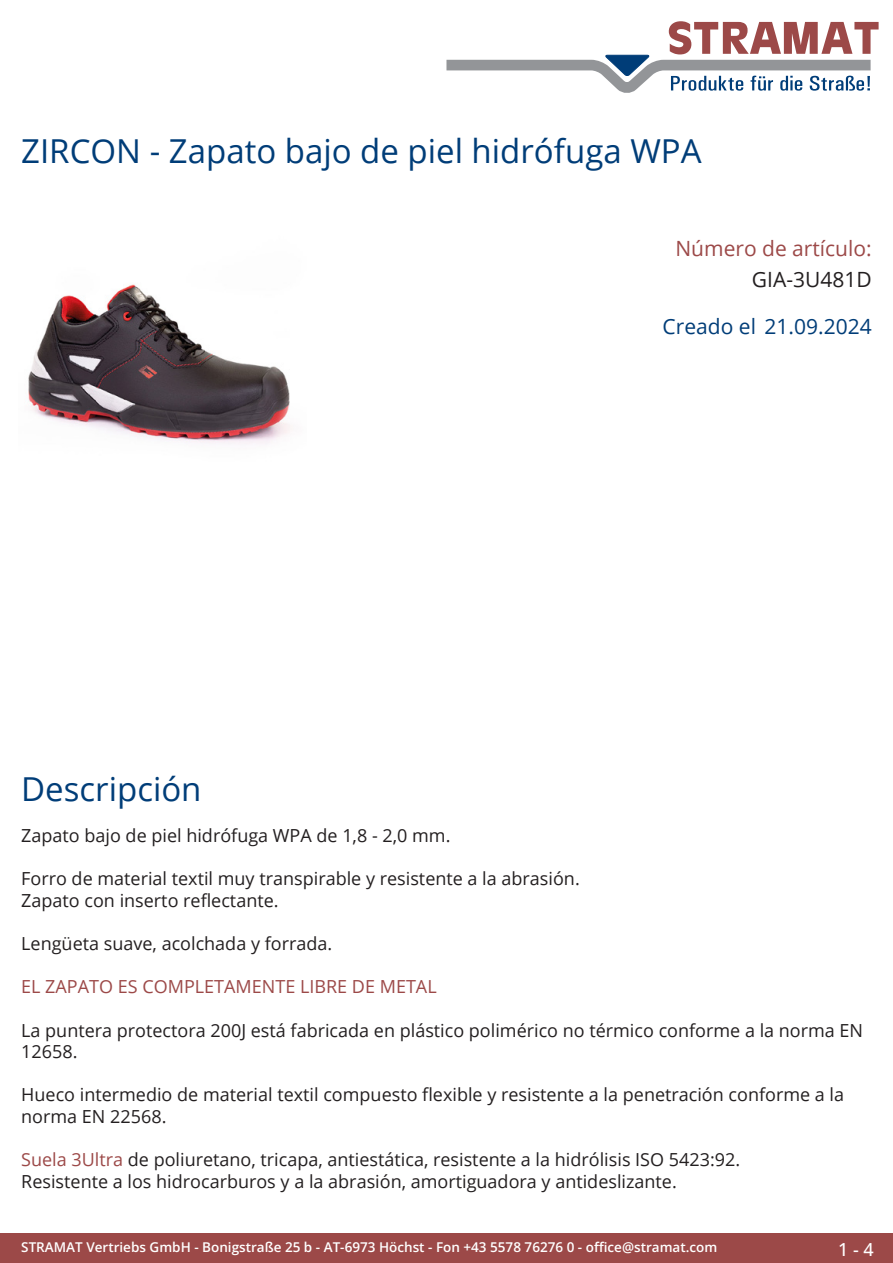
<style>
.page{position:relative;width:893px;height:1263px;background:#fff}
.page>*{position:absolute;margin:0;border:0;box-sizing:border-box;transform-origin:0 0}
.Produkttitel{font:33px "Open Sans";color:#003d78}
.Erstellungsdatum{font:21px "Open Sans";color:#003d78}
.TechDaten_Überschrif{font:21px "Open Sans";color:#9c4948}
.TechDaten_Inhalt{font:21px "Open Sans";color:#231f20}
.Beschreibung_Text{font:18px/21.6px "Open Sans";color:#231f20}
.Beschreibung_Text-2{font:18px "Open Sans";color:#9c4948}
.t1{font:500 18px "Open Sans";color:#fff}
.t2{font:600 13.5px "Open Sans";color:#fff}
.s1{color:#9c4948}
</style>
<div class="page">
<div style="left:0;top:1233px;width:893px;height:30px;background:#9c4948"></div>
<svg style="left:446px;top:21px;width:433px;height:72px"></svg>
<img style="left:28px;top:284px;width:262px;height:160px">
<p class="Produkttitel" style="left:21px;top:128px;width:682px">ZIRCON - Zapato bajo de piel hidrófuga WPA</p>
<p class="TechDaten_Überschrif" style="left:675px;top:234px;width:198px">Número de artículo:</p>
<p class="TechDaten_Inhalt" style="left:752px;top:265px;width:121px">GIA-3U481D</p>
<p class="Erstellungsdatum" style="left:663px;top:312px;width:211px">Creado el 21.09.2024</p>
<p class="Produkttitel" style="left:21px;top:766px;width:182px">Descripción</p>
<p class="Beschreibung_Text" style="left:21px;top:824px;width:431px">Zapato bajo de piel hidrófuga WPA de 1,8 - 2,0 mm.</p>
<p class="Beschreibung_Text" style="left:21px;top:867px;width:560px">Forro de material textil muy transpirable y resistente a la abrasión.<br>Zapato con inserto reflectante.</p>
<p class="Beschreibung_Text" style="left:21px;top:932px;width:313px">Lengüeta suave, acolchada y forrada.</p>
<p class="Beschreibung_Text-2" style="left:21px;top:974px;width:417px">EL ZAPATO ES COMPLETAMENTE LIBRE DE METAL</p>
<p class="Beschreibung_Text" style="left:21px;top:1019px;width:843px">La puntera protectora 200J está fabricada en plástico polimérico no térmico conforme a la norma EN<br>12658.</p>
<p class="Beschreibung_Text" style="left:21px;top:1083px;width:824px">Hueco intermedio de material textil compuesto flexible y resistente a la penetración conforme a la norma EN 22568.</p>
<p class="Beschreibung_Text" style="left:21px;top:1148px;width:720px"><span class="s1">Suela 3Ultra</span> de poliuretano, tricapa, antiestática, resistente a la hidrólisis ISO 5423:92.<br>Resistente a los hidrocarburos y a la abrasión, amortiguadora y antideslizante.</p>
<p class="t2" style="left:21px;top:1238px;width:698px">STRAMAT Vertriebs GmbH - Bonigstraße 25 b - AT-6973 Höchst - Fon +43 5578 76276 0 - office@stramat.com</p>
<p class="t1" style="left:838px;top:1237px;width:37px">1 - 4</p>
</div>
